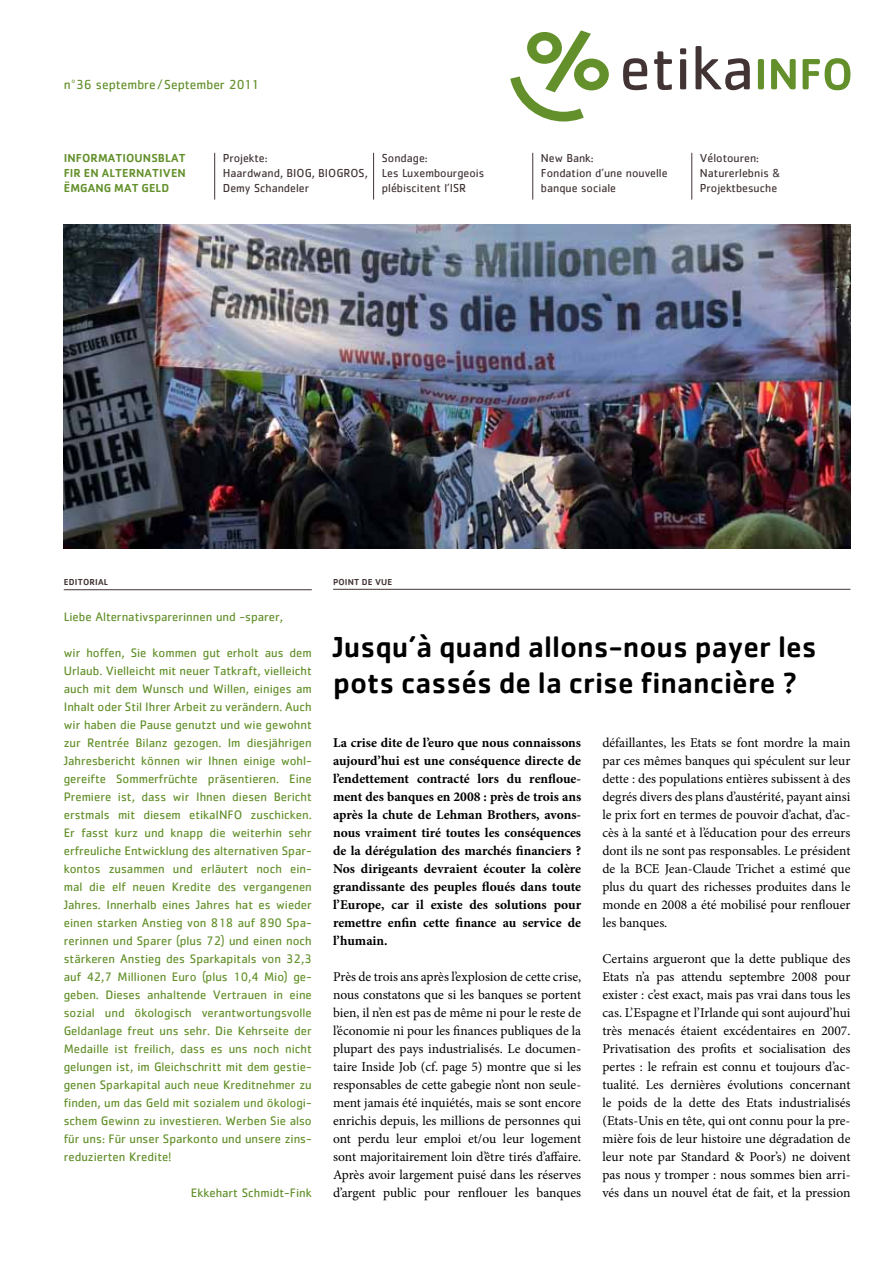
<style>
.page{position:relative;width:893px;height:1263px;background:#fff}
.page>*{position:absolute;margin:0;border:0;box-sizing:border-box;transform-origin:0 0}
.t1{font:500 30px/36px "Cachet";color:#000}
.t2{font:13.5px/18px "Minion Pro";color:#000;text-align:justify}
.t3{font:700 13.5px/18px "Minion Pro";color:#000;text-align:justify}
.t4{font:13.5px "Cachet";color:#63902b}
.t5{font:12.75px/18px "Cachet";color:#63902b;text-align:justify}
.t6{font:12px/15px "Cachet";color:#423435}
.t7{font:500 12px/15px "Cachet";letter-spacing:.01em;color:#63902b}
.t8{font:500 9px "Cachet";letter-spacing:.02em;color:#423435}
</style>
<div class="page">
<svg style="left:623px;top:58px;width:24px;height:32px"></svg>
<svg style="left:654px;top:51px;width:18px;height:39px"></svg>
<svg style="left:680px;top:48px;width:6px;height:41px"></svg>
<svg style="left:695px;top:46px;width:55px;height:44px"></svg>
<div style="left:758px;top:59px;width:6px;height:30px;background:#63902b;border-radius:2px"></div>
<svg style="left:771px;top:59px;width:25px;height:30px"></svg>
<svg style="left:803px;top:58px;width:47px;height:32px"></svg>
<svg style="left:510px;top:30px;width:99px;height:92px"></svg>
<img style="left:64px;top:225px;width:786px;height:324px">
<hr style="left:64px;top:589px;width:248px;height:1px;background:#423435">
<hr style="left:214px;top:153px;width:1px;height:47px;background:#423435">
<hr style="left:373px;top:153px;width:1px;height:47px;background:#423435">
<hr style="left:532px;top:153px;width:1px;height:47px;background:#423435">
<hr style="left:691px;top:153px;width:1px;height:47px;background:#423435">
<hr style="left:333px;top:589px;width:517px;height:1px;background:#423435">
<p class="t4" style="left:64px;top:77px;width:197px">n°36 septembre /September 2011</p>
<p class="t7" style="left:64px;top:150px;width:53px">in formatioun</p>
<p class="t7" style="left:151px;top:150px;width:22px">sblat</p>
<p class="t7" style="left:64px;top:165px;width:93px">firen alternativen<br>Ëmgang mat geld</p>
<p class="t6" style="left:223px;top:151px;width:146px">Projekte:<br>Haardwand, BIOG, BIOGROS,<br>Demy Schandeler</p>
<p class="t6" style="left:382px;top:151px;width:104px">Sondage:<br>Les Luxembourgeois plébiscitent l’ISR</p>
<p class="t6" style="left:541px;top:151px;width:128px">New Bank:<br>Fondation d’une nouvelle banque sociale</p>
<p class="t6" style="left:700px;top:151px;width:82px">Vélotouren:<br>Naturerlebnis &amp;<br>Projektbesuche</p>
<p class="t8" style="left:64px;top:577px;width:46px">EDITORIAL</p>
<p class="t5" style="left:64px;top:607px;width:221px">Liebe Alternativsparerinnen und -sparer,</p>
<p class="t5" style="left:64px;top:643px;width:250px">wir hoffen, Sie kommen gut erholt aus dem Urlaub. Vielleicht mit neuer Tatkraft, vielleicht auch mit dem Wunsch und Willen, einiges am Inhalt oder Stil Ihrer Arbeit zu verändern. Auch wir haben die Pause genutzt und wie gewohnt zur Rentrée Bilanz gezogen. Im diesjährigen Jahresbericht können wir Ihnen einige wohl&shy;gereifte Sommerfrüchte präsentieren. Eine Premiere ist, dass wir Ihnen diesen Bericht erstmals mit diesem etikaINFO zuschicken.<br>Er fasst kurz und knapp die weiterhin sehr erfreuliche Entwicklung des alternativen Spar&shy;kontos zusammen und erläutert noch ein&shy;mal die elf neuen Kredite des vergangenen Jahres. Innerhalb eines Jahres hat es wieder einen starken Anstieg von 818 auf 890 Spa&shy;rerinnen und Sparer (plus 72) und einen noch stärkeren Anstieg des Sparkapitals von 32,3 auf 42,7 Millionen Euro (plus 10,4 Mio) ge&shy;geben. Dieses anhaltende Vertrauen in eine sozial und ökologisch verantwortungsvolle Geldanlage freut uns sehr. Die Kehrseite der Medaille ist freilich, dass es uns noch nicht gelungen ist, im Gleichschritt mit dem gestie&shy;genen Sparkapital auch neue Kreditnehmer zu finden, um das Geld mit sozialem und ökologi&shy;schem Gewinn zu investieren. Werben Sie also für uns: Für unser Sparkonto und unsere zins&shy;reduzierten Kredite!</p>
<p class="t5" style="left:191px;top:1183px;width:122px">Ekkehart Schmidt-Fink</p>
<p class="t8" style="left:333px;top:576px;width:61px">POINT DE VUE</p>
<h1 class="t1" style="left:333px;top:628px;width:485px">Jusqu’à quand allons-nous payer les pots cassés de la crise financière ?</h1>
<p class="t3" style="left:333px;top:733px;width:250px">La crise dite de l’euro que nous connaissons aujourd’hui est une conséquence directe de l’endettement contracté lors du renfloue&shy;ment des banques en 2008 : près de trois ans après la chute de Lehman Brothers, avons&shy;nous vraiment tiré toutes les conséquences de la dérégulation des marchés financiers ?<br>Nos dirigeants devraient écouter la colère grandissante des peuples floués dans toute l’Europe, car il existe des solutions pour remettre enfin cette finance au service de l’humain.</p>
<p class="t2" style="left:333px;top:967px;width:250px">Près de trois ans après l’explosion de cette crise, nous constatons que si les banques se portent bien, il n’en est pas de même ni pour le reste de l’économie ni pour les finances publiques de la plupart des pays industrialisés. Le documen&shy;taire Inside Job (cf. page 5) montre que si les responsables de cette gabegie n’ont non seule&shy;ment jamais été inquiétés, mais se sont encore enrichis depuis, les millions de personnes qui ont perdu leur emploi et/ou leur logement sont majoritairement loin d’être tirés d’affaire.<br>Après avoir largement puisé dans les réserves d’argent public pour renflouer les banques</p>
<p class="t2" style="left:602px;top:733px;width:250px">défaillantes, les Etats se font mordre la main par ces mêmes banques qui spéculent sur leur dette : des populations entières subissent à des degrés divers des plans d’austérité, payant ainsi le prix fort en termes de pouvoir d’achat, d’ac&shy;cès à la santé et à l’éducation pour des erreurs dont ils ne sont pas responsables. Le président de la BCE Jean-Claude Trichet a estimé que plus du quart des richesses produites dans le monde en 2008 a été mobilisé pour renflouer les banques.</p>
<p class="t2" style="left:602px;top:949px;width:250px">Certains argueront que la dette publique des Etats n’a pas attendu septembre 2008 pour exister : c’est exact, mais pas vrai dans tous les cas. L’Espagne et l’Irlande qui sont aujourd’hui très menacés étaient excédentaires en 2007.<br>Privatisation des profits et socialisation des pertes : le refrain est connu et toujours d’ac&shy;tualité. Les dernières évolutions concernant le poids de la dette des Etats industrialisés (Etats-Unis en tête, qui ont connu pour la pre&shy;mière fois de leur histoire une dégradation de leur note par Standard &amp; Poor’s) ne doivent pas nous y tromper : nous sommes bien arri&shy;vés dans un nouvel état de fait, et la pression</p>
</div>
